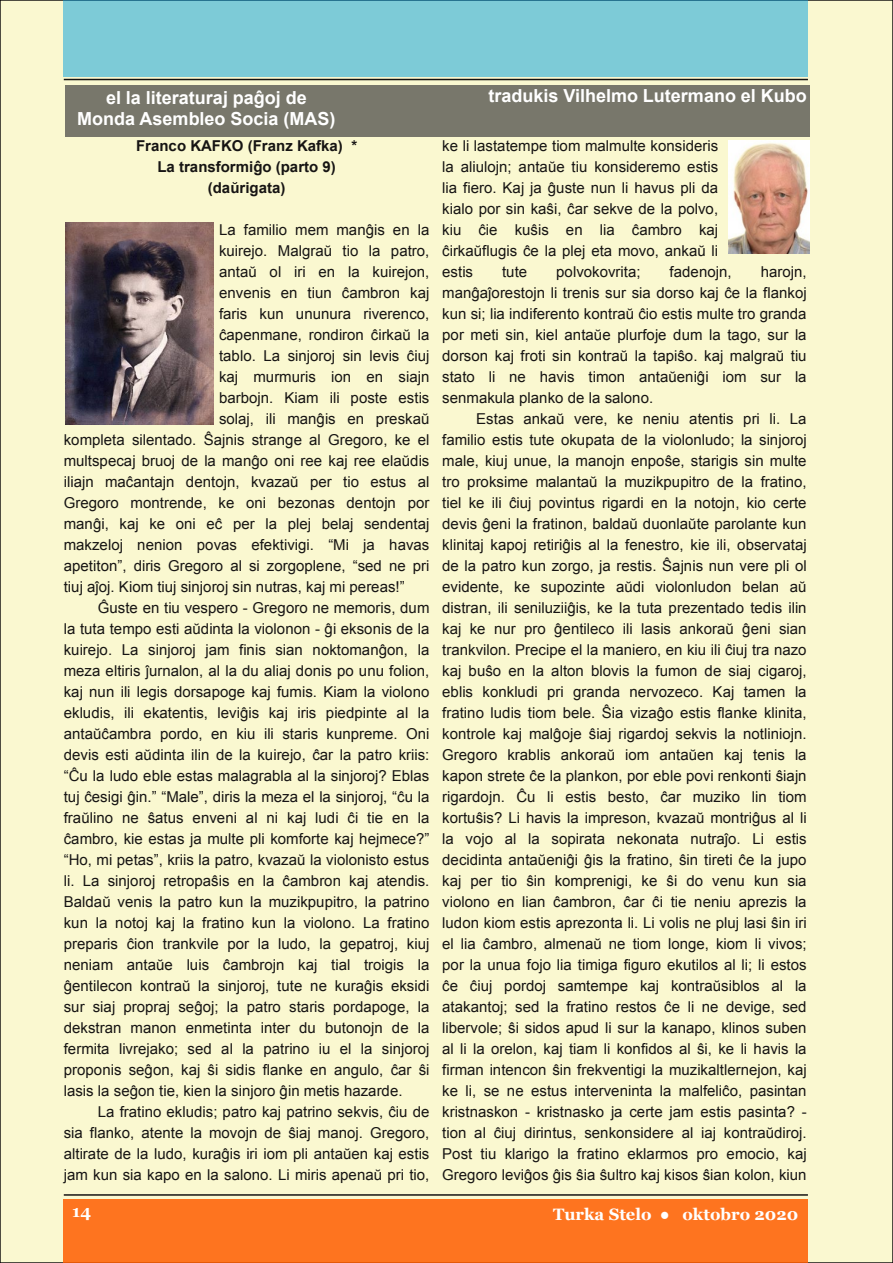
<style>
.page{position:relative;width:893px;height:1263px;background:#faf8d0}
.page>*{position:absolute;margin:0;border:0;box-sizing:border-box;transform-origin:0 0}
.t1{font:700 18px/21px "Arial";color:#fff;text-align:center}
.t2{font:700 16.5px "Georgia";color:#fff}
.t3{font:15px/21px "Arial";letter-spacing:.005em;color:#161413;text-align:justify}
.t4{font:700 15px/21px "Arial";color:#161413;text-align:center}
</style>
<div class="page">
<div style="left:64px;top:1199px;width:744px;height:64px;background:#fe741f"></div>
<hr style="left:64px;top:1194px;width:744px;height:2px;background:#161413">
<div style="left:64px;top:0;width:744px;height:77px;background:#7dcbd7"></div>
<hr style="left:64px;top:79px;width:744px;height:1px;background:#161413">
<div style="left:65px;top:85px;width:744px;height:51px;background:#78776b"></div>
<img style="left:728px;top:140px;width:81px;height:113px">
<img style="left:65px;top:223px;width:149px;height:201px">
<p class="t1" style="left:77px;top:88px;width:260px">el la literaturaj paĝoj de<br>Monda Asembleo Socia (MAS)</p>
<p class="t1" style="left:488px;top:85px;width:320px">tradukis Vilhelmo Lutermano el Kubo</p>
<p class="t4" style="left:136px;top:136px;width:223px">Franco KAFKO (Franz Kafka) *<br>La transformiĝo (parto 9) (daŭrigata)</p>
<p class="t3" style="left:219px;top:220px;width:212px">La familio mem manĝis en la</p>
<p class="t3" style="left:219px;top:241px;width:212px">kuirejo. Malgraŭ tio la patro,</p>
<p class="t3" style="left:219px;top:262px;width:212px">antaŭ ol iri en la kuirejon,</p>
<p class="t3" style="left:219px;top:283px;width:212px">envenis en tiun ĉambron kaj</p>
<p class="t3" style="left:219px;top:304px;width:212px">faris kun ununura riverenco,</p>
<p class="t3" style="left:219px;top:325px;width:212px">ĉapenmane, rondiron ĉirkaŭ la</p>
<p class="t3" style="left:219px;top:346px;width:212px">tablo. La sinjoroj sin levis ĉiuj</p>
<p class="t3" style="left:219px;top:367px;width:212px">kaj murmuris ion en siajn</p>
<p class="t3" style="left:219px;top:388px;width:212px">barbojn. Kiam ili poste estis</p>
<p class="t3" style="left:219px;top:409px;width:212px">solaj, ili manĝis en preskaŭ</p>
<p class="t3" style="left:64px;top:430px;width:367px">kompleta silentado. Ŝajnis strange al Gregoro, ke el</p>
<p class="t3" style="left:64px;top:451px;width:367px">multspecaj bruoj de la manĝo oni ree kaj ree elaŭdis</p>
<p class="t3" style="left:64px;top:472px;width:367px">iliajn maĉantajn dentojn, kvazaŭ per tio estus al</p>
<p class="t3" style="left:64px;top:493px;width:367px">Gregoro montrende, ke oni bezonas dentojn por</p>
<p class="t3" style="left:64px;top:514px;width:367px">manĝi, kaj ke oni eĉ per la plej belaj sendentaj</p>
<p class="t3" style="left:64px;top:535px;width:367px">makzeloj nenion povas efektivigi. “Mi ja havas</p>
<p class="t3" style="left:64px;top:556px;width:367px">apetiton”, diris Gregoro al si zorgoplene, “sed ne pri</p>
<p class="t3" style="left:64px;top:577px;width:342px">tiuj aĵoj. Kiom tiuj sinjoroj sin nutras, kaj mi pereas!”</p>
<p class="t3" style="left:98px;top:598px;width:333px">Ĝuste en tiu vespero - Gregoro ne memoris, dum</p>
<p class="t3" style="left:64px;top:619px;width:367px">la tuta tempo esti aŭdinta la violonon - ĝi eksonis de la</p>
<p class="t3" style="left:64px;top:640px;width:367px">kuirejo. La sinjoroj jam finis sian noktomanĝon, la</p>
<p class="t3" style="left:64px;top:661px;width:367px">meza eltiris ĵurnalon, al la du aliaj donis po unu folion,</p>
<p class="t3" style="left:64px;top:682px;width:367px">kaj nun ili legis dorsapoge kaj fumis. Kiam la violono</p>
<p class="t3" style="left:64px;top:703px;width:367px">ekludis, ili ekatentis, leviĝis kaj iris piedpinte al la</p>
<p class="t3" style="left:64px;top:724px;width:367px">antaŭĉambra pordo, en kiu ili staris kunpreme. Oni</p>
<p class="t3" style="left:64px;top:745px;width:367px">devis esti aŭdinta ilin de la kuirejo, ĉar la patro kriis:</p>
<p class="t3" style="left:64px;top:766px;width:367px">“Ĉu la ludo eble estas malagrabla al la sinjoroj? Eblas</p>
<p class="t3" style="left:64px;top:787px;width:367px">tuj ĉesigi ĝin.” “Male”, diris la meza el la sinjoroj, “ĉu la</p>
<p class="t3" style="left:64px;top:808px;width:367px">fraŭlino ne ŝatus enveni al ni kaj ludi ĉi tie en la</p>
<p class="t3" style="left:64px;top:829px;width:367px">ĉambro, kie estas ja multe pli komforte kaj hejmece?”</p>
<p class="t3" style="left:64px;top:850px;width:367px">“Ho, mi petas”, kriis la patro, kvazaŭ la violonisto estus</p>
<p class="t3" style="left:64px;top:871px;width:367px">li. La sinjoroj retropaŝis en la ĉambron kaj atendis.</p>
<p class="t3" style="left:64px;top:892px;width:367px">Baldaŭ venis la patro kun la muzikpupitro, la patrino</p>
<p class="t3" style="left:64px;top:913px;width:367px">kun la notoj kaj la fratino kun la violono. La fratino</p>
<p class="t3" style="left:64px;top:934px;width:367px">preparis ĉion trankvile por la ludo, la gepatroj, kiuj</p>
<p class="t3" style="left:64px;top:955px;width:367px">neniam antaŭe luis ĉambrojn kaj tial troigis la</p>
<p class="t3" style="left:64px;top:976px;width:367px">ĝentilecon kontraŭ la sinjoroj, tute ne kuraĝis eksidi</p>
<p class="t3" style="left:64px;top:997px;width:367px">sur siaj propraj seĝoj; la patro staris pordapoge, la</p>
<p class="t3" style="left:64px;top:1018px;width:367px">dekstran manon enmetinta inter du butonojn de la</p>
<p class="t3" style="left:64px;top:1039px;width:367px">fermita livrejako; sed al la patrino iu el la sinjoroj</p>
<p class="t3" style="left:64px;top:1060px;width:367px">proponis seĝon, kaj ŝi sidis flanke en angulo, ĉar ŝi</p>
<p class="t3" style="left:64px;top:1081px;width:340px">lasis la seĝon tie, kien la sinjoro ĝin metis hazarde.</p>
<p class="t3" style="left:98px;top:1102px;width:333px">La fratino ekludis; patro kaj patrino sekvis, ĉiu de</p>
<p class="t3" style="left:64px;top:1123px;width:367px">sia flanko, atente la movojn de ŝiaj manoj. Gregoro,</p>
<p class="t3" style="left:64px;top:1144px;width:367px">altirate de la ludo, kuraĝis iri iom pli antaŭen kaj estis</p>
<p class="t3" style="left:64px;top:1165px;width:367px">jam kun sia kapo en la salono. Li miris apenaŭ pri tio,</p>
<p class="t3" style="left:442px;top:135px;width:277px">ke li lastatempe tiom malmulte konsideris la aliulojn; antaŭe tiu konsideremo estis lia fiero. Kaj ja ĝuste nun li havus pli da kialo por sin kaŝi, ĉar sekve de la polvo, kiu ĉie kuŝis en lia ĉambro kaj ĉirkaŭflugis ĉe la plej eta movo, ankaŭ li estis</p>
<p class="t3" style="left:502px;top:261px;width:27px">tute</p>
<p class="t3" style="left:556px;top:261px;width:86px">polvokovrita;</p>
<p class="t3" style="left:670px;top:261px;width:64px">fadenojn,</p>
<p class="t3" style="left:442px;top:261px;width:366px;text-indent:318px">harojn, manĝaĵorestojn li trenis sur sia dorso kaj ĉe la flankoj kun si; lia indiferento kontraŭ ĉio estis multe tro granda por meti sin, kiel antaŭe plurfoje dum la tago, sur la dorson kaj froti sin kontraŭ la tapiŝo. kaj malgraŭ tiu stato li ne havis timon antaŭeniĝi iom sur la senmakula planko de la salono.</p>
<p class="t3" style="left:442px;top:408px;width:366px;text-indent:34px">Estas ankaŭ vere, ke neniu atentis pri li. La familio estis tute okupata de la violonludo; la sinjoroj male, kiuj unue, la manojn enpoŝe, starigis sin multe tro proksime malantaŭ la muzikpupitro de la fratino, tiel ke ili ĉiuj povintus rigardi en la notojn, kio certe devis ĝeni la fratinon, baldaŭ duonlaŭte parolante kun klinitaj kapoj retiriĝis al la fenestro, kie ili, observataj de la patro kun zorgo, ja restis. Ŝajnis nun vere pli ol evidente, ke supozinte aŭdi violonludon belan aŭ distran, ili seniluziiĝis, ke la tuta prezentado tedis ilin kaj ke nur pro ĝentileco ili lasis ankoraŭ ĝeni sian trankvilon. Precipe el la maniero, en kiu ili ĉiuj tra nazo kaj buŝo en la alton blovis la fumon de siaj cigaroj, eblis konkludi pri granda nervozeco. Kaj tamen la fratino ludis tiom bele. Ŝia vizaĝo estis flanke klinita, kontrole kaj malĝoje ŝiaj rigardoj sekvis la notliniojn.<br>Gregoro krablis ankoraŭ iom antaŭen kaj tenis la kapon strete ĉe la plankon, por eble povi renkonti ŝiajn rigardojn. Ĉu li estis besto, ĉar muziko lin tiom kortuŝis? Li havis la impreson, kvazaŭ montriĝus al li la vojo al la sopirata nekonata nutraĵo. Li estis decidinta antaŭeniĝi ĝis la fratino, ŝin tireti ĉe la jupo kaj per tio ŝin komprenigi, ke ŝi do venu kun sia violono en lian ĉambron, ĉar ĉi tie neniu aprezis la ludon kiom estis aprezonta li. Li volis ne pluj lasi ŝin iri el lia ĉambro, almenaŭ ne tiom longe, kiom li vivos; por la unua fojo lia timiga figuro ekutilos al li; li estos ĉe ĉiuj pordoj samtempe kaj kontraŭsiblos al la atakantoj; sed la fratino restos ĉe li ne devige, sed libervole; ŝi sidos apud li sur la kanapo, klinos suben al li la orelon, kaj tiam li konfidos al ŝi, ke li havis la firman intencon ŝin frekventigi la muzikaltlernejon, kaj ke li, se ne estus interveninta la malfeliĉo, pasintan kristnaskon - kristnasko ja certe jam estis pasinta? - tion al ĉiuj dirintus, senkonsidere al iaj kontraŭdiroj.<br>Post tiu klarigo la fratino eklarmos pro emocio, kaj Gregoro leviĝos ĝis ŝia ŝultro kaj kisos ŝian kolon, kiun</p>
<p class="t2" style="left:72px;top:1201px;width:20px">14</p>
<p class="t2" style="left:553px;top:1204px;width:247px">Turka Stelo ● oktobro 2020</p>
</div>
